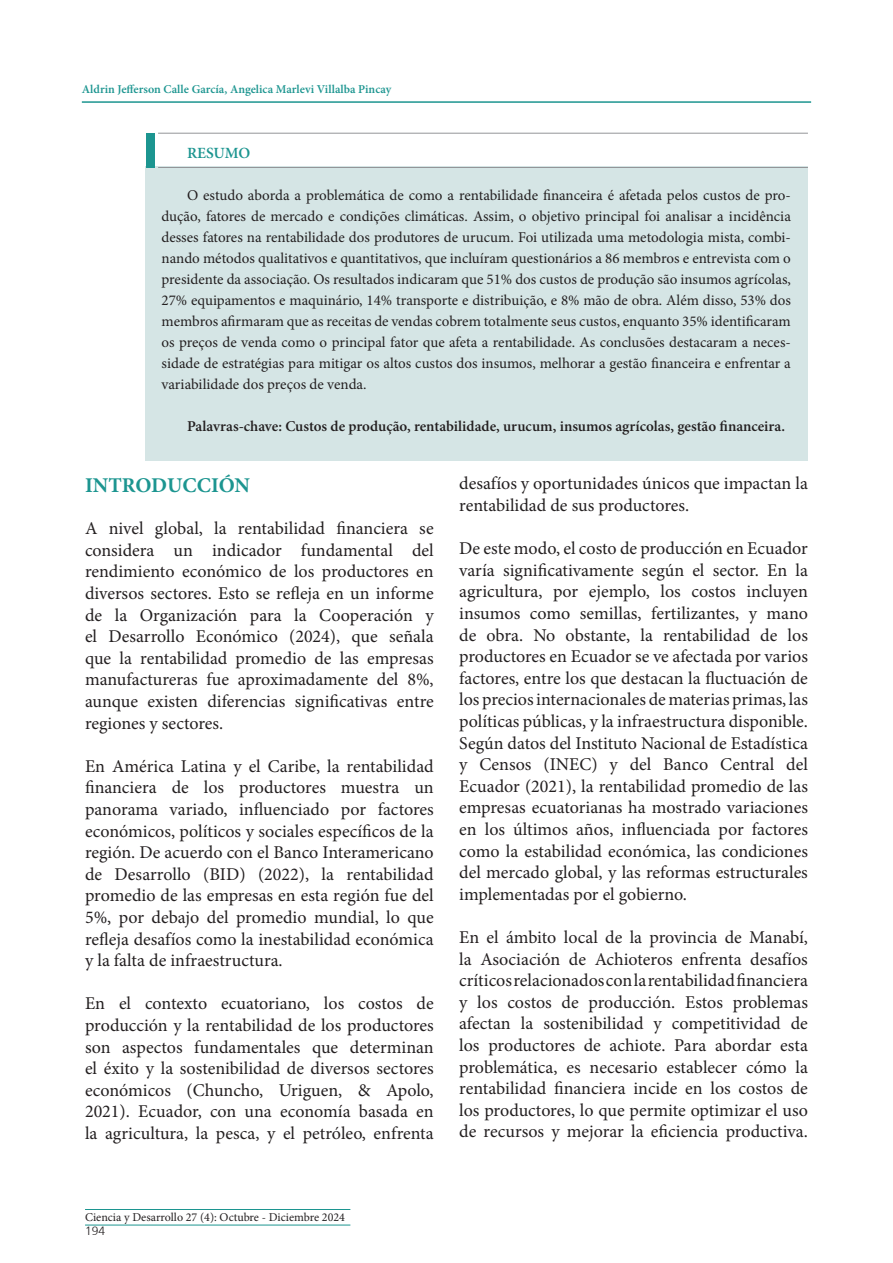
<style>
.page{position:relative;width:893px;height:1263px;background:#fff}
.page>*{position:absolute;margin:0;border:0;box-sizing:border-box;transform-origin:0 0}
.t1{font:700 21px "Minion Pro";color:#1c9590}
.t2{font:18px/21.6px "Minion Pro";color:#231f20;text-align:justify}
.t3{font:600 15.6px "Minion Pro";letter-spacing:-.005em;color:#1c9590}
.t4{font:15px/21px "Minion Pro";color:#231f20;text-align:justify}
.t5{font:600 15px "Minion Pro";color:#231f20}
.t6{font:600 12px "Minion Pro";color:#1c9590}
.t7{font:12px "Minion Pro";color:#231f20}
.t8{font:300 12px "Frutiger";color:#231f20}
</style>
<div class="page">
<hr style="left:82px;top:101px;width:729px;height:2px;background:#1c9590">
<hr style="left:85px;top:1209px;width:265px;height:1px;background:#1c9590">
<hr style="left:85px;top:1225px;width:265px;height:1px;background:#1c9590">
<div style="left:146px;top:166px;width:662px;height:295px;background:#d5e5e5"></div>
<div style="left:146px;top:133px;width:8px;height:35px;background:#1c9590"></div>
<hr style="left:158px;top:133px;width:650px;height:1px;background:#939598">
<hr style="left:158px;top:167px;width:650px;height:1px;background:#939598">
<p class="t6" style="left:82px;top:80px;width:311px">Aldrin Jefferson Calle García, Angelica Marlevi Villalba Pincay</p>
<p class="t3" style="left:187px;top:142px;width:65px">RESUMO</p>
<p class="t4" style="left:162px;top:185px;width:631px;text-indent:26px">O estudo aborda a problemática de como a rentabilidade financeira é afetada pelos custos de pro&shy;dução, fatores de mercado e condições climáticas. Assim, o objetivo principal foi analisar a incidência desses fatores na rentabilidade dos produtores de urucum. Foi utilizada uma metodologia mista, combi&shy;nando métodos qualitativos e quantitativos, que incluíram questionários a 86 membros e entrevista com o presidente da associação. Os resultados indicaram que 51% dos custos de produção são insumos agrícolas, 27% equipamentos e maquinário, 14% transporte e distribuição, e 8% mão de obra. Além disso, 53% dos membros afirmaram que as receitas de vendas cobrem totalmente seus custos, enquanto 35% identificaram os preços de venda como o principal fator que afeta a rentabilidade. As conclusões destacaram a neces&shy;sidade de estratégias para mitigar os altos custos dos insumos, melhorar a gestão financeira e enfrentar a variabilidade dos preços de venda.</p>
<p class="t5" style="left:187px;top:416px;width:599px">Palavras-chave: Custos de produção, rentabilidade, urucum, insumos agrícolas, gestão financeira.</p>
<p class="t1" style="left:85px;top:470px;width:167px">INTRODUCCIÓN</p>
<p class="t2" style="left:85px;top:518px;width:350px">A nivel global, la rentabilidad financiera se considera un indicador fundamental del rendimiento económico de los productores en diversos sectores. Esto se refleja en un informe de la Organización para la Cooperación y el Desarrollo Económico (2024), que señala que la rentabilidad promedio de las empresas manufactureras fue aproximadamente del 8%, aunque existen diferencias significativas entre regiones y sectores.</p>
<p class="t2" style="left:85px;top:755px;width:350px">En América Latina y el Caribe, la rentabilidad financiera de los productores muestra un panorama variado, influenciado por factores económicos, políticos y sociales específicos de la región. De acuerdo con el Banco Interamericano de Desarrollo (BID) (2022), la rentabilidad promedio de las empresas en esta región fue del 5%, por debajo del promedio mundial, lo que refleja desafíos como la inestabilidad económica y la falta de infraestructura.</p>
<p class="t2" style="left:85px;top:993px;width:350px">En el contexto ecuatoriano, los costos de producción y la rentabilidad de los productores son aspectos fundamentales que determinan el éxito y la sostenibilidad de diversos sectores económicos (Chuncho, Uriguen, &amp; Apolo, 2021). Ecuador, con una economía basada en la agricultura, la pesca, y el petróleo, enfrenta</p>
<p class="t2" style="left:459px;top:473px;width:350px">desafíos y oportunidades únicos que impactan la rentabilidad de sus productores.</p>
<p class="t2" style="left:459px;top:538px;width:350px">De este modo, el costo de producción en Ecuador varía significativamente según el sector. En la agricultura, por ejemplo, los costos incluyen insumos como semillas, fertilizantes, y mano de obra. No obstante, la rentabilidad de los productores en Ecuador se ve afectada por varios factores, entre los que destacan la fluctuación de los precios internacionales de materias primas, las políticas públicas, y la infraestructura disponible.</p>
<p class="t2" style="left:459px;top:732px;width:350px">Según datos del Instituto Nacional de Estadística y Censos (INEC) y del Banco Central del Ecuador (2021), la rentabilidad promedio de las empresas ecuatorianas ha mostrado variaciones en los últimos años, influenciada por factores como la estabilidad económica, las condiciones del mercado global, y las reformas estructurales implementadas por el gobierno.</p>
<p class="t2" style="left:459px;top:926px;width:350px">En el ámbito local de la provincia de Manabí, la Asociación de Achioteros enfrenta desafíos críticos relacionados con la rentabilidad financiera y los costos de producción. Estos problemas afectan la sostenibilidad y competitividad de los productores de achiote. Para abordar esta problemática, es necesario establecer cómo la rentabilidad financiera incide en los costos de los productores, lo que permite optimizar el uso de recursos y mejorar la eficiencia productiva.</p>
<p class="t7" style="left:85px;top:1209px;width:261px">Ciencia y Desarrollo 27 (4): Octubre - Diciembre 2024</p>
<p class="t8" style="left:85px;top:1222px;width:22px">194</p>
</div>
